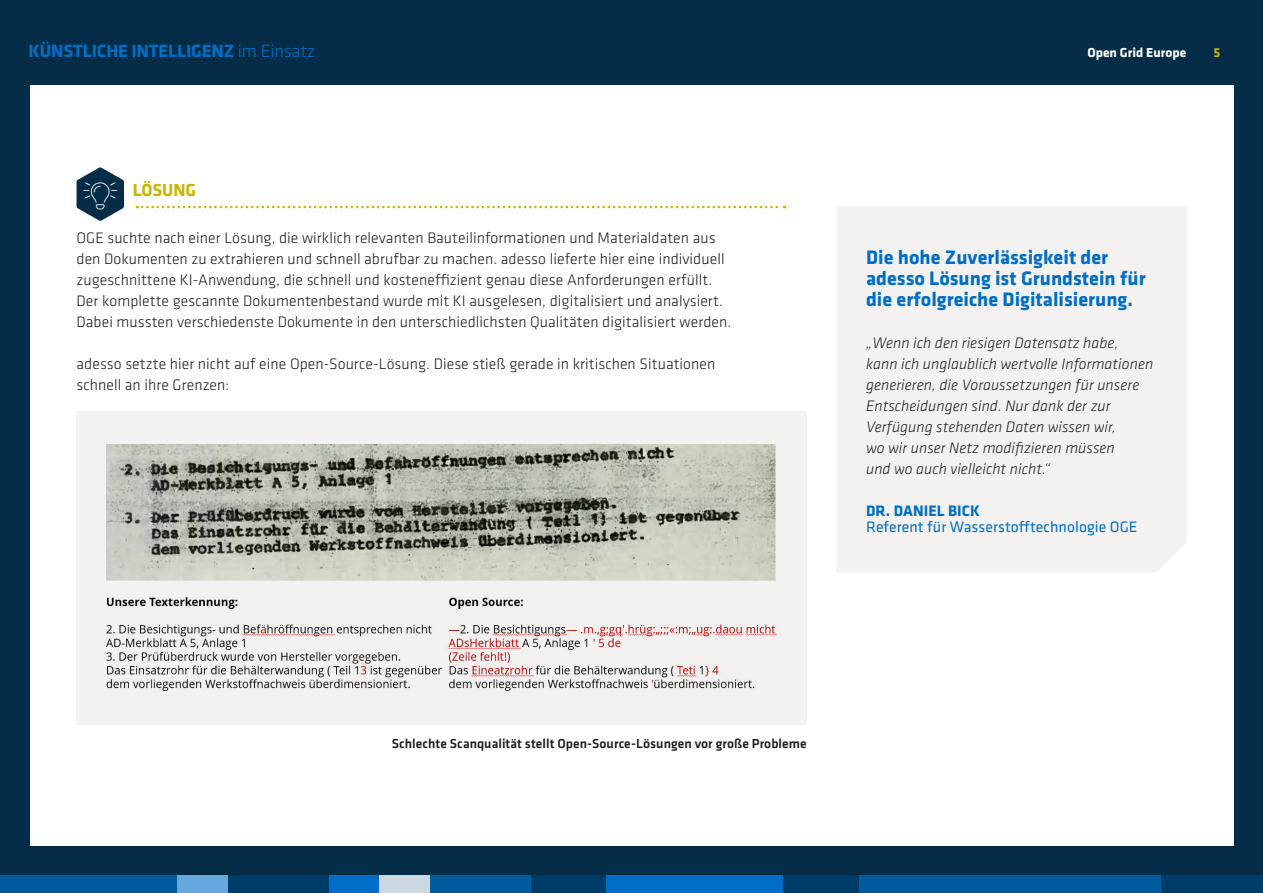
<style>
.page{position:relative;width:1263px;height:893px;background:#062d47}
.page>*{position:absolute;margin:0;border:0;box-sizing:border-box;transform-origin:0 0}
.UC_-_Head-02{font:700 20.25px/21px "Klavika";color:#006ec7}
.t1{font:700 18.45px "Klavika";letter-spacing:-.01em;color:#006ec7}
.UC22_-_Hexagon{font:700 18px "Klavika";letter-spacing:-.005em;color:#c8b600}
.UC_-_Copy_Schwarz{font:300 15.75px/21px "Klavika";letter-spacing:.005em;color:#1d1d1b}
.UC_-_Copy_Schwarz-2{font:italic 300 15.75px/21px "Klavika";letter-spacing:.005em;color:#1d1d1b}
.UC_-_Copy_Schwarz-3{font:15.75px "Klavika";letter-spacing:.005em;color:#006ec7}
.UC_-_Zitatgeber{font:700 15.75px "Klavika";letter-spacing:.005em;color:#006ec7}
.UC_BU{font:500 13.5px "Klavika";letter-spacing:.005em;color:#1d1d1b}
.t2{font:700 13.5px "Klavika";color:#fff}
.t3{font:700 13.5px "Klavika";color:#c8b600}
.s1{font-weight:300}
</style>
<div class="page">
<div style="left:859px;top:876px;width:303px;height:17px;background:#005c9e"></div>
<div style="left:1162px;top:876px;width:101px;height:17px;background:#003d69"></div>
<div style="left:606px;top:876px;width:177px;height:17px;background:#006ec7"></div>
<div style="left:783px;top:876px;width:76px;height:17px;background:#003d69"></div>
<div style="left:530px;top:876px;width:76px;height:17px;background:#003d69"></div>
<div style="left:429px;top:876px;width:101px;height:17px;background:#005c9e"></div>
<div style="left:379px;top:876px;width:50px;height:17px;background:#ccd8e1"></div>
<div style="left:328px;top:876px;width:51px;height:17px;background:#006ec7"></div>
<div style="left:227px;top:876px;width:101px;height:17px;background:#003d69"></div>
<div style="left:177px;top:876px;width:50px;height:17px;background:#66a8dd"></div>
<div style="left:0;top:876px;width:177px;height:17px;background:#005c9e"></div>
<div style="left:30px;top:85px;width:1203px;height:761px;background:#fff"></div>
<svg style="left:137px;top:206px;width:648px;height:2px"></svg>
<div style="left:837px;top:206px;width:349px;height:366px;background:#f3f2f1"></div>
<div style="left:77px;top:411px;width:729px;height:313px;background:#f3f2f1"></div>
<img style="left:107px;top:445px;width:669px;height:246px">
<svg style="left:77px;top:167px;width:47px;height:54px"></svg>
<p class="t1" style="left:29px;top:40px;width:288px">KÜNSTLICHE INTELLIGENZ <span class="s1">im Einsatz</span></p>
<p class="UC22_-_Hexagon" style="left:133px;top:180px;width:65px">LÖSUNG</p>
<p class="UC_-_Copy_Schwarz" style="left:77px;top:227px;width:656px">OGE suchte nach einer Lösung, die wirklich relevanten Bauteilinformationen und Materialdaten aus den Dokumenten zu extrahieren und schnell abrufbar zu machen. adesso lieferte hier eine individuell zugeschnittene KI-Anwendung, die schnell und kosteneffizient genau diese Anforderungen erfüllt.<br>Der komplette gescannte Dokumentenbestand wurde mit KI ausgelesen, digitalisiert und analysiert.<br>Dabei mussten verschiedenste Dokumente in den unterschiedlichsten Qualitäten digitalisiert werden.</p>
<p class="UC_-_Copy_Schwarz" style="left:77px;top:353px;width:640px">adesso setzte hier nicht auf eine Open-Source-Lösung. Diese stieß gerade in kritischen Situationen schnell an ihre Grenzen:</p>
<p class="t2" style="left:1087px;top:45px;width:100px">Open Grid Europe</p>
<p class="t3" style="left:1213px;top:45px;width:9px">5</p>
<p class="UC_-_Head-02" style="left:866px;top:247px;width:281px">Die hohe Zuverlässigkeit der adesso Lösung ist Grundstein für die erfolgreiche Digitalisierung.</p>
<p class="UC_-_Copy_Schwarz-2" style="left:866px;top:332px;width:289px">„Wenn ich den riesigen Datensatz habe, kann ich unglaublich wertvolle Informationen generieren, die Voraussetzungen für unsere Entscheidungen sind. Nur dank der zur Verfügung stehenden Daten wissen wir,<br>wo wir unser Netz modifizieren müssen<br>und wo auch vielleicht nicht.“</p>
<p class="UC_-_Zitatgeber" style="left:866px;top:502px;width:115px">DR. DANIEL BICK</p>
<p class="UC_-_Copy_Schwarz-3" style="left:866px;top:519px;width:273px">Referent für Wasserstofftechnologie OGE</p>
<p class="UC_BU" style="left:392px;top:736px;width:416px">Schlechte Scanqualität stellt Open-Source-Lösungen vor große Probleme</p>
</div>
